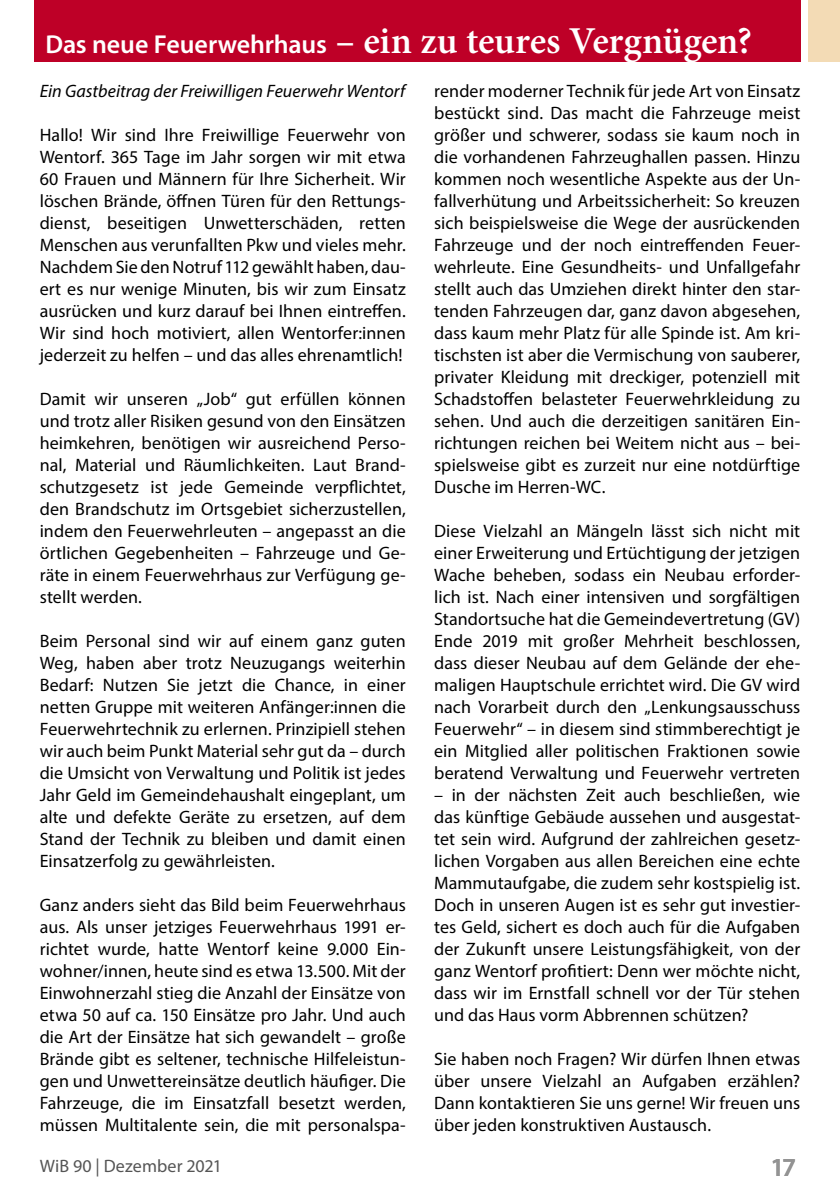
<style>
.page{position:relative;width:840px;height:1191px;background:#fff}
.page>*{position:absolute;margin:0;border:0;box-sizing:border-box;transform-origin:0 0}
.t1{font:600 38px "Minion Pro";letter-spacing:-.01em;color:#fff}
.t2{font:600 26px "Myriad Pro";color:#939393}
.t3{font:18px/22px "Myriad Pro";letter-spacing:.005em;color:#000;text-align:justify}
.t4{font:italic 18px "Myriad Pro";color:#000}
.t5{font:18px "Myriad Pro";letter-spacing:.005em;color:#555}
.s1{font-family:"Myriad Pro";font-size:26px}
</style>
<div class="page">
<div style="left:808px;top:0;width:31px;height:62px;background:#f3dbb5"></div>
<div style="left:34px;top:0;width:765px;height:62px;background:#be0027"></div>
<h1 class="t1" style="left:45px;top:15px;width:707px"><span class="s1">Das neue Feuerwehrhaus</span> – ein zu teures Vergnügen?</h1>
<p class="t4" style="left:40px;top:80px;width:367px">Ein Gastbeitrag der Freiwilligen Feuerwehr Wentorf</p>
<p class="t3" style="left:40px;top:124px;width:367px">Hallo! Wir sind Ihre Freiwillige Feuerwehr von Wentorf. 365 Tage im Jahr sorgen wir mit etwa 60 Frauen und Männern für Ihre Sicherheit. Wir löschen Brände, öffnen Türen für den Rettungs&shy;dienst, beseitigen Unwetterschäden, retten Menschen aus verunfallten Pkw und vieles mehr.<br>Nachdem Sie den Notruf 112 gewählt haben, dau&shy;ert es nur wenige Minuten, bis wir zum Einsatz ausrücken und kurz darauf bei Ihnen eintreffen.<br>Wir sind hoch motiviert, allen Wentorfer:innen jederzeit zu helfen – und das alles ehrenamtlich!</p>
<p class="t3" style="left:40px;top:388px;width:367px">Damit wir unseren „Job“ gut erfüllen können und trotz aller Risiken gesund von den Einsätzen heimkehren, benötigen wir ausreichend Perso&shy;nal, Material und Räumlichkeiten. Laut Brand&shy;schutzgesetz ist jede Gemeinde verpflichtet, den Brandschutz im Ortsgebiet sicherzustellen, indem den Feuerwehrleuten – angepasst an die örtlichen Gegebenheiten – Fahrzeuge und Ge&shy;räte in einem Feuerwehrhaus zur Verfügung ge&shy;stellt werden.</p>
<p class="t3" style="left:40px;top:630px;width:367px">Beim Personal sind wir auf einem ganz guten Weg, haben aber trotz Neuzugangs weiterhin Bedarf: Nutzen Sie jetzt die Chance, in einer netten Gruppe mit weiteren Anfänger:innen die Feuerwehrtechnik zu erlernen. Prinzipiell stehen wir auch beim Punkt Material sehr gut da – durch die Umsicht von Verwaltung und Politik ist jedes Jahr Geld im Gemeindehaushalt eingeplant, um alte und defekte Geräte zu ersetzen, auf dem Stand der Technik zu bleiben und damit einen Einsatzerfolg zu gewährleisten.</p>
<p class="t3" style="left:40px;top:894px;width:367px">Ganz anders sieht das Bild beim Feuerwehrhaus aus. Als unser jetziges Feuerwehrhaus 1991 er&shy;richtet wurde, hatte Wentorf keine 9.000 Ein&shy;wohner/innen, heute sind es etwa 13.500. Mit der Einwohnerzahl stieg die Anzahl der Einsätze von etwa 50 auf ca. 150 Einsätze pro Jahr. Und auch die Art der Einsätze hat sich gewandelt – große Brände gibt es seltener, technische Hilfeleistun&shy;gen und Unwettereinsätze deutlich häufiger. Die Fahrzeuge, die im Einsatzfall besetzt werden, müssen Multitalente sein, die mit personalspa-</p>
<p class="t3" style="left:434px;top:80px;width:367px">render moderner Technik für jede Art von Einsatz bestückt sind. Das macht die Fahrzeuge meist größer und schwerer, sodass sie kaum noch in die vorhandenen Fahrzeughallen passen. Hinzu kommen noch wesentliche Aspekte aus der Un&shy;fallverhütung und Arbeitssicherheit: So kreuzen sich beispielsweise die Wege der ausrückenden Fahrzeuge und der noch eintreffenden Feuer&shy;wehrleute. Eine Gesundheits- und Unfallgefahr stellt auch das Umziehen direkt hinter den star&shy;tenden Fahrzeugen dar, ganz davon abgesehen, dass kaum mehr Platz für alle Spinde ist. Am kri&shy;tischsten ist aber die Vermischung von sauberer, privater Kleidung mit dreckiger, potenziell mit Schadstoffen belasteter Feuerwehrkleidung zu sehen. Und auch die derzeitigen sanitären Ein&shy;richtungen reichen bei Weitem nicht aus – bei&shy;spielsweise gibt es zurzeit nur eine notdürftige Dusche im Herren-WC.</p>
<p class="t3" style="left:434px;top:520px;width:367px">Diese Vielzahl an Mängeln lässt sich nicht mit einer Erweiterung und Ertüchtigung der jetzigen Wache beheben, sodass ein Neubau erforder&shy;lich ist. Nach einer intensiven und sorgfältigen Standortsuche hat die Gemeindevertretung (GV)<br>Ende 2019 mit großer Mehrheit beschlossen, dass dieser Neubau auf dem Gelände der ehe&shy;maligen Hauptschule errichtet wird. Die GV wird nach Vorarbeit durch den „Lenkungsausschuss Feuerwehr“ – in diesem sind stimmberechtigt je ein Mitglied aller politischen Fraktionen sowie beratend Verwaltung und Feuerwehr vertreten</p>
<p class="t3" style="left:434px;top:784px;width:367px">– in der nächsten Zeit auch beschließen, wie das künftige Gebäude aussehen und ausgestat&shy;tet sein wird. Aufgrund der zahlreichen gesetz&shy;lichen Vorgaben aus allen Bereichen eine echte Mammutaufgabe, die zudem sehr kostspielig ist.<br>Doch in unseren Augen ist es sehr gut investier&shy;tes Geld, sichert es doch auch für die Aufgaben der Zukunft unsere Leistungsfähigkeit, von der ganz Wentorf profitiert: Denn wer möchte nicht, dass wir im Ernstfall schnell vor der Tür stehen und das Haus vorm Abbrennen schützen?</p>
<p class="t3" style="left:434px;top:1048px;width:367px">Sie haben noch Fragen? Wir dürfen Ihnen etwas über unsere Vielzahl an Aufgaben erzählen?<br>Dann kontaktieren Sie uns gerne! Wir freuen uns über jeden konstruktiven Austausch.</p>
<p class="t5" style="left:40px;top:1154px;width:184px">WiB 90 | Dezember 2021</p>
<h2 class="t2" style="left:770px;top:1151px;width:27px">17</h2>
</div>
